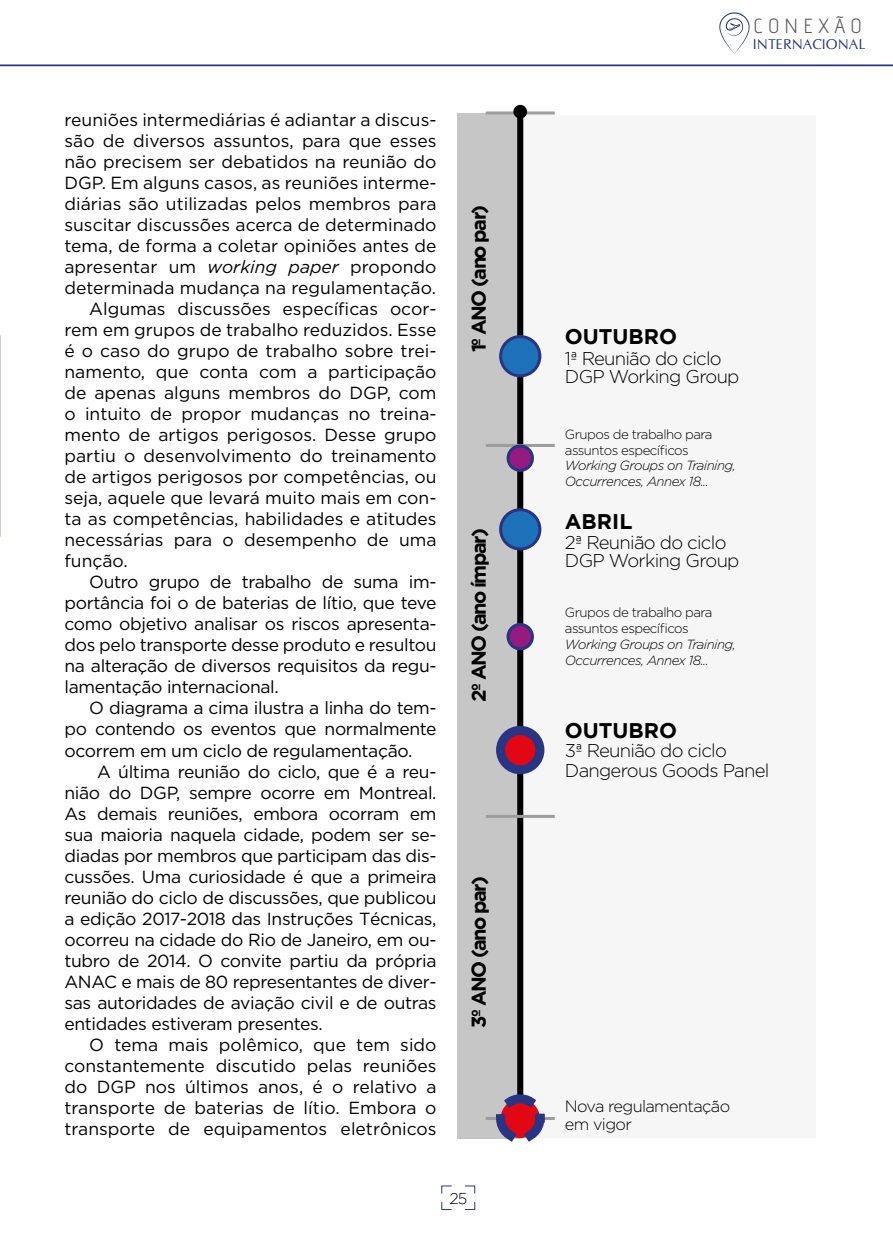
<style>
.page{position:relative;width:893px;height:1241px;background:#fff}
.page>*{position:absolute;margin:0;border:0;box-sizing:border-box;transform-origin:0 0}
.t1{font:700 21.18px "Gotham";color:#000}
.t2{font:20.47px "advent";color:#5e5d5d}
.t3{font:700 19.95px "Gotham";letter-spacing:-.08em;color:#000}
.t4{font:300 18.55px/18.2px "Gotham HTF";letter-spacing:-.04em;color:#000}
.t5{font:17.5px "Gotham HTF";letter-spacing:-.015em;color:#000}
.t6{font:300 16.45px/18.2px "Gotham HTF";letter-spacing:-.04em;color:#000}
.t7{font:300 15.75px "Gotham";color:#000}
.t8{font:14.17px "CG Omega";color:#283583}
.t9{font:italic 300 13.3px/15.9px "Gotham HTF";letter-spacing:-.04em;color:#000}
.t10{font:300 13.3px/15.9px "Gotham HTF";letter-spacing:-.04em;color:#000}
.s1{font-style:italic}
</style>
<div class="page">
<svg style="left:719px;top:12px;width:31px;height:42px"></svg>
<hr style="left:0;top:64px;width:893px;height:2px;background:#283583">
<svg style="left:441px;top:1185px;width:35px;height:25px"></svg>
<div style="left:458px;top:113px;width:62px;height:1024px;background:#c6c6c6"></div>
<div style="left:520px;top:116px;width:295px;height:1021px;background:#f6f6f6"></div>
<hr style="left:486px;top:111px;width:69px;height:3px;background:#9d9d9c">
<div style="left:517px;top:111px;width:6px;height:1008px;background:#000"></div>
<div style="left:513px;top:105px;width:14px;height:13px;background:#000;border-radius:50%"></div>
<hr style="left:486px;top:1116px;width:69px;height:3px;background:#9d9d9c">
<hr style="left:486px;top:814px;width:69px;height:3px;background:#9d9d9c">
<hr style="left:486px;top:444px;width:69px;height:3px;background:#9d9d9c">
<div style="left:501px;top:336px;width:39px;height:40px;background:#1d71b8;border-radius:50%"></div>
<div style="left:499px;top:335px;width:42px;height:42px;border:3px solid #283583;border-radius:50%"></div>
<div style="left:508px;top:446px;width:24px;height:24px;background:#951b81;border-radius:50%"></div>
<div style="left:507px;top:444px;width:27px;height:28px;border:3px solid #283583;border-radius:50%"></div>
<div style="left:508px;top:624px;width:24px;height:24px;background:#951b81;border-radius:50%"></div>
<div style="left:507px;top:623px;width:27px;height:27px;border:3px solid #283583;border-radius:50%"></div>
<div style="left:501px;top:509px;width:39px;height:40px;background:#1d71b8;border-radius:50%"></div>
<div style="left:499px;top:508px;width:42px;height:42px;border:3px solid #283583;border-radius:50%"></div>
<svg style="left:501px;top:730px;width:39px;height:39px"></svg>
<div style="left:496px;top:725px;width:48px;height:49px;border:9px solid #283583;border-radius:50%"></div>
<div style="left:501px;top:1098px;width:39px;height:39px;background:#e30613;border-radius:50%"></div>
<div style="left:496px;top:1094px;width:48px;height:47px;border:9px dashed #283583;border-radius:50%"></div>
<p class="t5" style="left:64px;top:110px;width:374px">reuniões intermediárias é adiantar a discus-</p>
<p class="t5" style="left:64px;top:131px;width:374px">são de diversos assuntos, para que esses</p>
<p class="t5" style="left:64px;top:152px;width:374px">não precisem ser debatidos na reunião do</p>
<p class="t5" style="left:64px;top:173px;width:374px">DGP. Em alguns casos, as reuniões interme-</p>
<p class="t5" style="left:64px;top:194px;width:374px">diárias são utilizadas pelos membros para</p>
<p class="t5" style="left:64px;top:215px;width:374px">suscitar discussões acerca de determinado</p>
<p class="t5" style="left:64px;top:236px;width:374px">tema, de forma a coletar opiniões antes de</p>
<p class="t5" style="left:64px;top:257px;width:374px">apresentar um <span class="s1">working paper</span> propondo</p>
<p class="t5" style="left:64px;top:278px;width:373px">determinada mudança na regulamentação.</p>
<p class="t5" style="left:89px;top:299px;width:349px">Algumas discussões específicas ocor-</p>
<p class="t5" style="left:64px;top:320px;width:374px">rem em grupos de trabalho reduzidos. Esse</p>
<p class="t5" style="left:64px;top:341px;width:373px">é o caso do grupo de trabalho sobre trei-</p>
<p class="t5" style="left:64px;top:362px;width:374px">namento, que conta com a participação</p>
<p class="t5" style="left:64px;top:383px;width:374px">de apenas alguns membros do DGP, com</p>
<p class="t5" style="left:64px;top:404px;width:374px">o intuito de propor mudanças no treina-</p>
<p class="t5" style="left:64px;top:425px;width:374px">mento de artigos perigosos. Desse grupo</p>
<p class="t5" style="left:64px;top:446px;width:374px">partiu o desenvolvimento do treinamento</p>
<p class="t5" style="left:64px;top:467px;width:374px">de artigos perigosos por competências, ou</p>
<p class="t5" style="left:64px;top:488px;width:374px">seja, aquele que levará muito mais em con-</p>
<p class="t5" style="left:64px;top:509px;width:374px">ta as competências, habilidades e atitudes</p>
<p class="t5" style="left:64px;top:530px;width:374px">necessárias para o desempenho de uma</p>
<p class="t5" style="left:64px;top:551px;width:65px">função.</p>
<p class="t5" style="left:89px;top:572px;width:349px">Outro grupo de trabalho de suma im-</p>
<p class="t5" style="left:64px;top:593px;width:374px">portância foi o de baterias de lítio, que teve</p>
<p class="t5" style="left:64px;top:614px;width:374px">como objetivo analisar os riscos apresenta-</p>
<p class="t5" style="left:64px;top:635px;width:374px">dos pelo transporte desse produto e resultou</p>
<p class="t5" style="left:64px;top:656px;width:374px">na alteração de diversos requisitos da regu-</p>
<p class="t5" style="left:64px;top:677px;width:216px">lamentação internacional.</p>
<p class="t5" style="left:89px;top:698px;width:349px">O diagrama a cima ilustra a linha do tem-</p>
<p class="t5" style="left:64px;top:719px;width:374px">po contendo os eventos que normalmente</p>
<p class="t5" style="left:64px;top:740px;width:349px">ocorrem em um ciclo de regulamentação.</p>
<p class="t5" style="left:97px;top:761px;width:341px">A última reunião do ciclo, que é a reu-</p>
<p class="t5" style="left:64px;top:782px;width:374px">nião do DGP, sempre ocorre em Montreal.</p>
<p class="t5" style="left:64px;top:803px;width:374px">As demais reuniões, embora ocorram em</p>
<p class="t5" style="left:64px;top:824px;width:374px">sua maioria naquela cidade, podem ser se-</p>
<p class="t5" style="left:64px;top:845px;width:374px">diadas por membros que participam das dis-</p>
<p class="t5" style="left:64px;top:866px;width:374px">cussões. Uma curiosidade é que a primeira</p>
<p class="t5" style="left:64px;top:887px;width:374px">reunião do ciclo de discussões, que publicou</p>
<p class="t5" style="left:64px;top:908px;width:374px">a edição 2017-2018 das Instruções Técnicas,</p>
<p class="t5" style="left:64px;top:929px;width:374px">ocorreu na cidade do Rio de Janeiro, em ou-</p>
<p class="t5" style="left:64px;top:950px;width:374px">tubro de 2014. O convite partiu da própria</p>
<p class="t5" style="left:64px;top:971px;width:374px">ANAC e mais de 80 representantes de diver-</p>
<p class="t5" style="left:64px;top:992px;width:374px">sas autoridades de aviação civil e de outras</p>
<p class="t5" style="left:64px;top:1013px;width:260px">entidades estiveram presentes.</p>
<p class="t5" style="left:89px;top:1034px;width:349px">O tema mais polêmico, que tem sido</p>
<p class="t5" style="left:64px;top:1055px;width:374px">constantemente discutido pelas reuniões</p>
<p class="t5" style="left:64px;top:1076px;width:374px">do DGP nos últimos anos, é o relativo a</p>
<p class="t5" style="left:64px;top:1097px;width:374px">transporte de baterias de lítio. Embora o</p>
<p class="t5" style="left:64px;top:1118px;width:374px">transporte de equipamentos eletrônicos</p>
<p class="t3" style="left:467px;top:352px;width:149px;rotate:-90deg">1º ANO (ano par)</p>
<p class="t3" style="left:467px;top:701px;width:175px;rotate:-90deg">2º ANO (ano ímpar)</p>
<p class="t3" style="left:467px;top:1027px;width:153px;rotate:-90deg">3º ANO (ano par)</p>
<p class="t7" style="left:449px;top:1189px;width:19px">25</p>
<p class="t2" style="left:753px;top:14px;width:110px">C O N E X Ã O</p>
<p class="t8" style="left:753px;top:35px;width:114px">INTERNACIONAL</p>
<p class="t1" style="left:565px;top:324px;width:114px">OUTUBRO</p>
<p class="t4" style="left:565px;top:349px;width:176px">1ª Reunião do ciclo<br>DGP Working Group</p>
<p class="t10" style="left:565px;top:425px;width:149px">Grupos de trabalho para assuntos específicos</p>
<p class="t9" style="left:565px;top:458px;width:172px">Working Groups on Training,<br>Occurrences, Annex 18...</p>
<p class="t1" style="left:565px;top:509px;width:69px">ABRIL</p>
<p class="t4" style="left:565px;top:533px;width:176px">2ª Reunião do ciclo<br>DGP Working Group</p>
<p class="t10" style="left:565px;top:604px;width:149px">Grupos de trabalho para assuntos específicos</p>
<p class="t9" style="left:565px;top:636px;width:172px">Working Groups on Training,<br>Occurrences, Annex 18...</p>
<p class="t1" style="left:565px;top:718px;width:114px">OUTUBRO</p>
<p class="t4" style="left:565px;top:741px;width:206px;line-height:19.2px">3ª Reunião do ciclo<br>Dangerous Goods Panel</p>
<p class="t6" style="left:565px;top:1096px;width:167px">Nova regulamentação em vigor</p>
</div>
